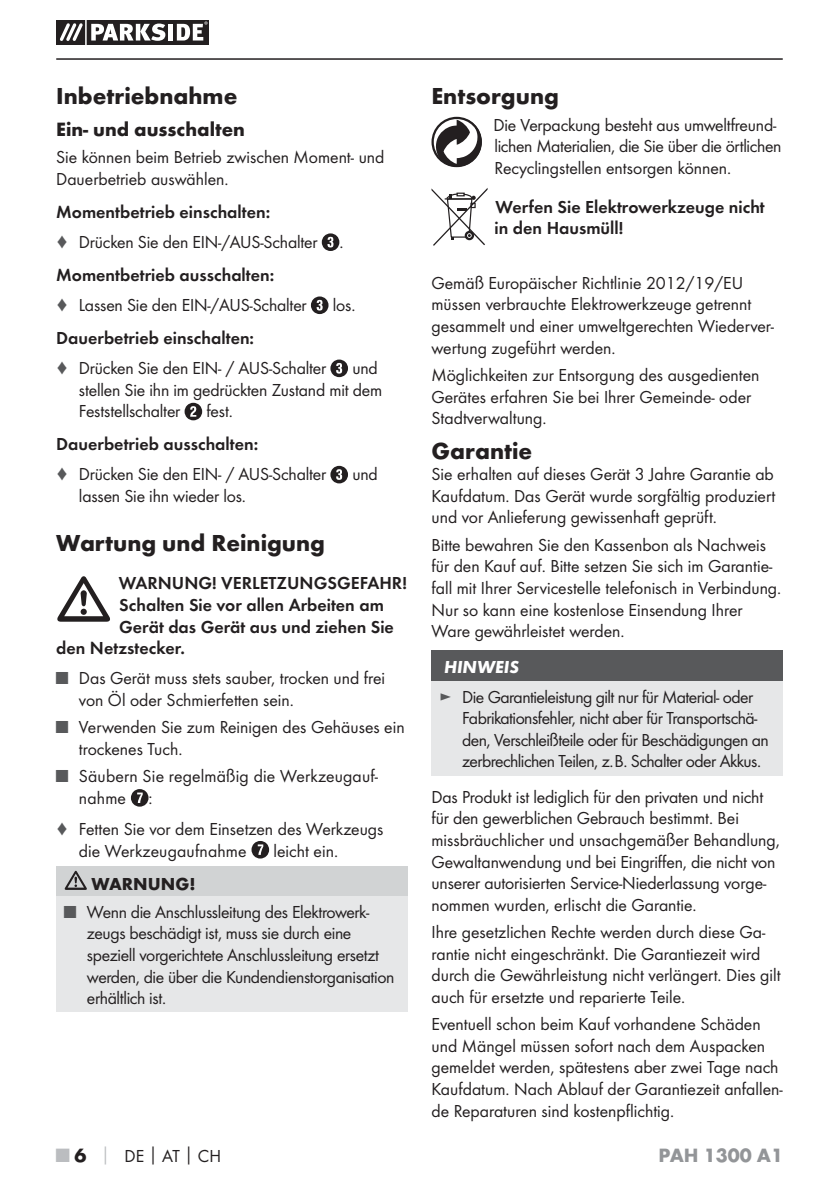
<style>
.page{position:relative;width:839px;height:1190px;background:#fff}
.page>*{position:absolute;margin:0;border:0;box-sizing:border-box;transform-origin:0 0}
.t1{font:700 24px "Futura";color:#231f20}
.t2{font:700 20px "Futura";color:#231f20}
.t3{font:700 20px "Futura";color:#939598}
.t4{font:18px/21.6px "Futura Boo";color:#231f20}
.t5{font:18px/21.6px "Futura Dem";color:#231f20}
.t6{font:18px/21.6px "Futura Boo";letter-spacing:-.02em;color:#231f20}
.t7{font:18px/21.6px "Futura Boo";letter-spacing:-.03em;color:#231f20}
.t8{font:700 18px "Futura";color:#231f20}
.t9{font:italic 700 18px "Futura";color:#fff}
.s1{color:#58595b}
.s2{font-family:"Futura";font-weight:700;font-size:20px;color:#bbbdc0}
.s3{font-family:"Futura";font-weight:700;font-size:20px}
.s4{font-family:"Futura";font-weight:700;color:#bbbdc0}
.s5{font-family:"Futura";font-weight:700}
</style>
<div class="page">
<hr style="left:56px;top:58px;width:726px;height:2px;background:#231f20">
<svg style="left:56px;top:20px;width:153px;height:25px"></svg>
<hr style="left:85px;top:20px;width:2px;height:25px;background:#fff">
<svg style="left:321px;top:233px;width:18px;height:18px"></svg>
<svg style="left:311px;top:296px;width:17px;height:18px"></svg>
<svg style="left:330px;top:359px;width:18px;height:18px"></svg>
<svg style="left:184px;top:403px;width:18px;height:17px"></svg>
<svg style="left:330px;top:466px;width:18px;height:17px"></svg>
<svg style="left:131px;top:789px;width:17px;height:17px"></svg>
<svg style="left:251px;top:841px;width:18px;height:17px"></svg>
<div style="left:56px;top:866px;width:351px;height:30px;background:#d1d3d4"></div>
<div style="left:56px;top:896px;width:351px;height:116px;background:#e6e7e8"></div>
<svg style="left:65px;top:870px;width:22px;height:20px"></svg>
<div style="left:431px;top:651px;width:351px;height:30px;background:#58595b"></div>
<div style="left:431px;top:681px;width:351px;height:94px;background:#e6e7e8"></div>
<svg style="left:57px;top:576px;width:53px;height:45px"></svg>
<div style="left:431px;top:117px;width:50px;height:50px;border:2px solid #231f20;border-radius:50%"></div>
<svg style="left:434px;top:119px;width:47px;height:48px"></svg>
<svg style="left:431px;top:188px;width:56px;height:58px"></svg>
<h1 class="t1" style="left:56px;top:86px;width:182px">Inbetriebnahme</h1>
<p class="t2" style="left:56px;top:121px;width:190px">Ein- und ausschalten</p>
<p class="t4" style="left:56px;top:147px;width:329px">Sie können beim Betrieb zwischen Moment- und<br>Dauerbetrieb auswählen.</p>
<p class="t5" style="left:56px;top:202px;width:215px">Momentbetrieb einschalten:</p>
<p class="t4" style="left:56px;top:232px;width:288px"><span class="s1">♦</span> Drücken Sie den EIN-/AUS-Schalter .</p>
<p class="t5" style="left:56px;top:265px;width:219px">Momentbetrieb ausschalten:</p>
<p class="t4" style="left:56px;top:295px;width:252px"><span class="s1">♦</span> Lassen Sie den EIN-/AUS-Schalter</p>
<p class="t4" style="left:332px;top:295px;width:24px">los.</p>
<p class="t5" style="left:56px;top:328px;width:199px">Dauerbetrieb einschalten:</p>
<p class="t4" style="left:56px;top:358px;width:271px"><span class="s1">♦</span> Drücken Sie den EIN- / AUS-Schalter</p>
<p class="t4" style="left:79px;top:358px;width:305px;text-indent:273px">und stellen Sie ihn im gedrückten Zustand mit dem<br>Feststellschalter</p>
<p class="t4" style="left:206px;top:401px;width:28px">fest.</p>
<p class="t5" style="left:56px;top:434px;width:203px">Dauerbetrieb ausschalten:</p>
<p class="t4" style="left:56px;top:464px;width:271px"><span class="s1">♦</span> Drücken Sie den EIN- / AUS-Schalter</p>
<p class="t4" style="left:352px;top:464px;width:27px">und</p>
<p class="t4" style="left:79px;top:486px;width:168px">lassen Sie ihn wieder los.</p>
<h1 class="t1" style="left:56px;top:533px;width:270px">Wartung und Reinigung</h1>
<p class="t5" style="left:119px;top:573px;width:289px">WARNUNG! VERLETZUNGSGEFAHR!</p>
<p class="t5" style="left:119px;top:595px;width:266px">Schalten Sie vor allen Arbeiten am</p>
<p class="t5" style="left:119px;top:617px;width:276px">Gerät das Gerät aus und ziehen Sie</p>
<p class="t5" style="left:56px;top:638px;width:130px">den Netzstecker.</p>
<p class="t4" style="left:79px;top:668px;width:307px;text-indent:-23px"><span class="s1">■</span> Das Gerät muss stets sauber, trocken und frei von Öl oder Schmierfetten sein.</p>
<p class="t4" style="left:79px;top:717px;width:327px;text-indent:-23px"><span class="s1">■</span> Verwenden Sie zum Reinigen des Gehäuses ein trockenes Tuch.</p>
<p class="t4" style="left:79px;top:766px;width:300px;text-indent:-23px"><span class="s1">■</span> Säubern Sie regelmäßig die Werkzeugauf&shy;nahme :</p>
<p class="t4" style="left:79px;top:819px;width:306px;text-indent:-23px"><span class="s1">♦</span> Fetten Sie vor dem Einsetzen des Werkzeugs die Werkzeugauf nahme</p>
<p class="t4" style="left:273px;top:840px;width:66px">leicht ein.</p>
<p class="t8" style="left:91px;top:876px;width:105px">WARNUNG!</p>
<p class="t6" style="left:87px;top:902px;width:309px;text-indent:-23px"><span class="s1">■</span> Wenn die Anschlussleitung des Elektrowerk&shy;zeugs beschädigt ist, muss sie durch eine speziell vorgerichtete Anschlussleitung ersetzt werden, die über die Kundendienstorganisation erhältlich ist.</p>
<h1 class="t1" style="left:431px;top:86px;width:129px">Entsorgung</h1>
<p class="t4" style="left:493px;top:115px;width:289px">Die Verpackung besteht aus umweltfreund&shy;lichen Materialien, die Sie über die örtlichen<br>Recyclingstellen entsorgen können.</p>
<p class="t5" style="left:494px;top:197px;width:271px">Werfen Sie Elektrowerkzeuge nicht in den Hausmüll!</p>
<p class="t4" style="left:431px;top:273px;width:344px">Gemäß Europäischer Richtlinie 2012/19/EU müssen verbrauchte Elektrowerkzeuge getrennt gesammelt und einer umweltgerechten Wiederver&shy;wertung zugeführt werden.</p>
<p class="t4" style="left:431px;top:365px;width:329px">Möglichkeiten zur Entsorgung des ausgedienten<br>Gerätes erfahren Sie bei Ihrer Gemeinde- oder<br>Stadtverwaltung.</p>
<h1 class="t1" style="left:431px;top:441px;width:102px">Garantie</h1>
<p class="t4" style="left:431px;top:464px;width:345px;text-align:justify">Sie erhalten auf dieses Gerät 3 Jahre Garantie ab Kaufdatum. Das Gerät wurde sorgfältig produziert und vor Anlieferung gewissenhaft geprüft.</p>
<p class="t4" style="left:431px;top:535px;width:351px">Bitte bewahren Sie den Kassenbon als Nachweis für den Kauf auf. Bitte setzen Sie sich im Garantie&shy;fall mit Ihrer Servicestelle telefonisch in Verbindung.<br>Nur so kann eine kostenlose Einsendung Ihrer Ware gewährleistet werden.</p>
<p class="t9" style="left:444px;top:656px;width:76px">HINWEIS</p>
<p class="t7" style="left:462px;top:686px;width:308px;text-indent:-23px"><span class="s1">►</span> Die Garantieleistung gilt nur für Material- oder Fabrikationsfehler, nicht aber für Transportschä&shy;den, Verschleißteile oder für Beschädigungen an zerbrechlichen Teilen, z. B. Schalter oder Akkus.</p>
<p class="t4" style="left:431px;top:787px;width:349px">Das Produkt ist lediglich für den privaten und nicht für den gewerblichen Gebrauch bestimmt. Bei missbräuchlicher und unsachgemäßer Behandlung, Gewaltanwendung und bei Eingriffen, die nicht von unserer autorisierten Service-Niederlassung vorge&shy;nommen wurden, erlischt die Garantie.</p>
<p class="t4" style="left:431px;top:922px;width:350px">Ihre gesetzlichen Rechte werden durch diese Ga&shy;rantie nicht eingeschränkt. Die Garantiezeit wird durch die Gewährleistung nicht verlängert. Dies gilt auch für ersetzte und reparierte Teile.</p>
<p class="t4" style="left:431px;top:1014px;width:352px">Eventuell schon beim Kauf vorhandene Schäden und Mängel müssen sofort nach dem Auspacken gemeldet werden, spätestens aber zwei Tage nach Kaufdatum. Nach Ablauf der Garantiezeit anfallen&shy;de Reparaturen sind kostenpflichtig.</p>
<p class="t4" style="left:56px;top:1146px;width:166px"><span class="s2">■</span> <span class="s3">6</span> <span class="s4">│</span> DE<span class="s5">│</span>AT<span class="s5">│</span>CH</p>
<p class="t3" style="left:658px;top:1147px;width:126px">PAH 1300 A1</p>
</div>
